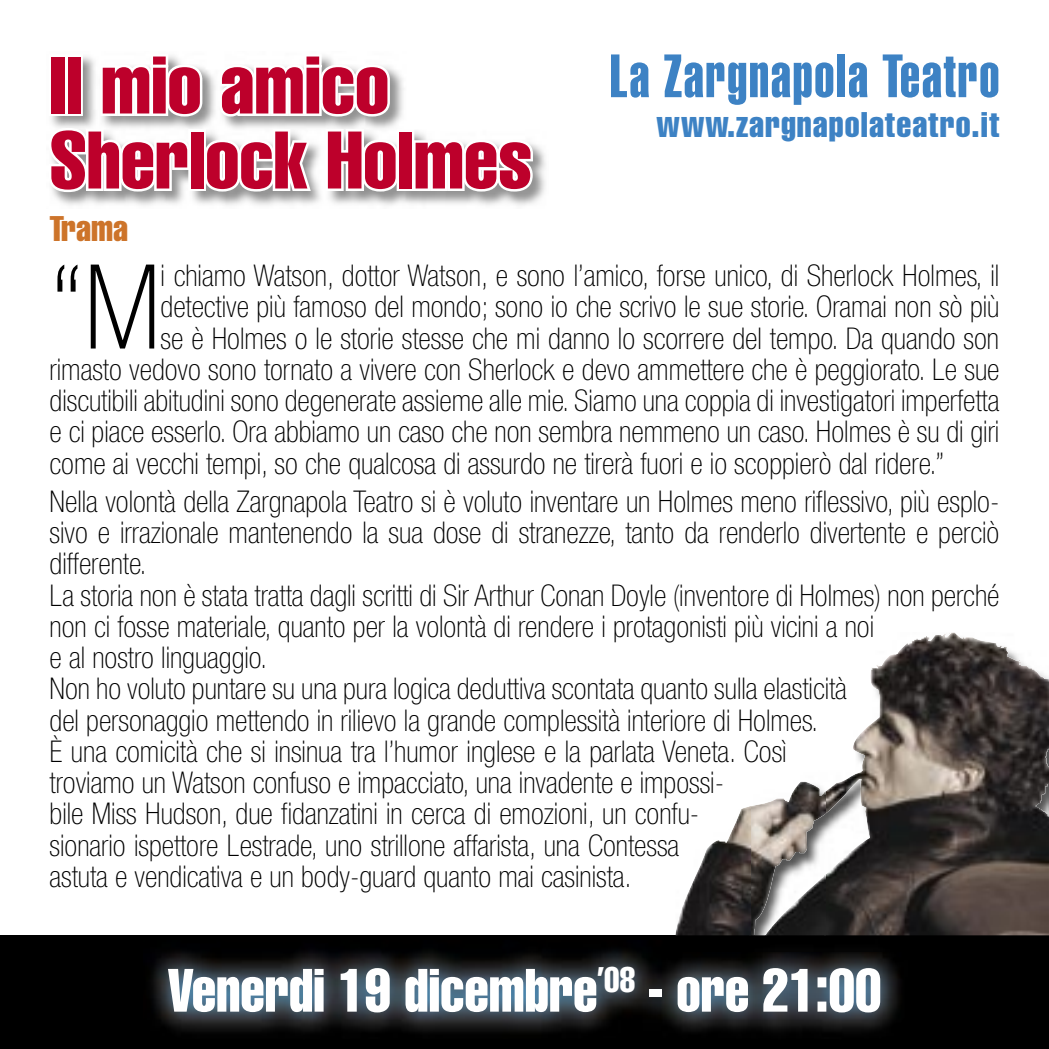
<style>
.page{position:relative;width:1049px;height:1049px;background:#fff}
.page>*{position:absolute;margin:0;border:0;box-sizing:border-box;transform-origin:0 0}
.t1{font:100 condensed 117.5px "Helvetica Neue";color:#000}
.t2{font:extra-condensed 80px/75px "Helvetica";color:#bd002b}
.t3{font:extra-condensed 60px "Helvetica";color:#fff;scale:.95 1}
.t4{font:60px "Helvetica Extra Compressed";letter-spacing:.03em;color:#3d82c4}
.t5{font:extra-condensed 35px "Helvetica";letter-spacing:.03em;color:#3d82c4}
.t6{font:extra-condensed 35px "Helvetica";color:#cd742a}
.t7{font:100 condensed 30px/31.2px "Helvetica Neue";color:#000}
</style>
<div class="page">
<div style="left:0;top:935px;width:1049px;height:114px;background:#000"></div>
<img style="left:825px;top:632px;width:224px;height:303px">
<img style="left:750px;top:781px;width:75px;height:154px">
<img style="left:675px;top:806px;width:75px;height:129px">
<img style="left:51px;top:56px;width:495px;height:150px">
<div style="left:49px;top:54px;width:18px;height:62px;border:5px solid #fff"></div>
<div style="left:65px;top:54px;width:18px;height:62px;border:5px solid #fff"></div>
<svg style="left:98px;top:55px;width:107px;height:64px"></svg>
<svg style="left:217px;top:56px;width:175px;height:63px"></svg>
<svg style="left:51px;top:125px;width:141px;height:70px"></svg>
<div style="left:188px;top:129px;width:18px;height:62px;border:5px solid #fff"></div>
<svg style="left:202px;top:127px;width:112px;height:67px"></svg>
<svg style="left:323px;top:127px;width:78px;height:67px"></svg>
<div style="left:397px;top:129px;width:17px;height:62px;border:5px solid #fff"></div>
<svg style="left:411px;top:137px;width:124px;height:57px"></svg>
<img style="left:152px;top:950px;width:748px;height:82px">
<img style="left:675px;top:950px;width:225px;height:1px">
<h3 class="t4" style="left:610px;top:40px;width:391px">La Zargnapola Teatro</h3>
<p class="t5" style="left:656px;top:103px;width:344px">www.zargnapolateatro.it</p>
<h2 class="t2" style="left:50px;top:46px;width:484px">Il mio amico<br>Sherlock Holmes</h2>
<p class="t6" style="left:50px;top:206px;width:80px">Trama</p>
<h1 class="t1" style="left:50px;top:241px;width:112px">“M</h1>
<p class="t7" style="left:161px;top:260px;width:840px">i chiamo Watson, dottor Watson, e sono l’amico, forse unico, di Sherlock Holmes, il</p>
<p class="t7" style="left:161px;top:291px;width:840px">detective più famoso del mondo; sono io che scrivo le sue storie. Oramai non sò più</p>
<p class="t7" style="left:161px;top:322px;width:840px">se è Holmes o le storie stesse che mi danno lo scorrere del tempo. Da quando son</p>
<p class="t7" style="left:50px;top:353px;width:951px">rimasto vedovo sono tornato a vivere con Sherlock e devo ammettere che è peggiorato. Le sue</p>
<p class="t7" style="left:50px;top:385px;width:951px">discutibili abitudini sono degenerate assieme alle mie. Siamo una coppia di investigatori imperfetta</p>
<p class="t7" style="left:50px;top:416px;width:951px">e ci piace esserlo. Ora abbiamo un caso che non sembra nemmeno un caso. Holmes è su di giri</p>
<p class="t7" style="left:50px;top:447px;width:896px">come ai vecchi tempi, so che qualcosa di assurdo ne tirerà fuori e io scoppierò dal ridere.”</p>
<p class="t7" style="left:50px;top:485px;width:951px">Nella volontà della Zargnapola Teatro si è voluto inventare un Holmes meno riflessivo, più esplo&shy;sivo e irrazionale mantenendo la sua dose di stranezze, tanto da renderlo divertente e perciò differente.<br>La storia non è stata tratta dagli scritti di Sir Arthur Conan Doyle (inventore di Holmes) non perché non ci fosse materiale, quanto per la volontà di rendere i protagonisti più vicini a noi<br>e al nostro linguaggio.<br>Non ho voluto puntare su una pura logica deduttiva scontata quanto sulla elasticità<br>del personaggio mettendo in rilievo la grande complessità interiore di Holmes.<br>È una comicità che si insinua tra l’humor inglese e la parlata Veneta. Così<br>troviamo un Watson confuso e impacciato, una invadente e impossi-<br>bile Miss Hudson, due fidanzatini in cerca di emozioni, un confu-<br>sionario ispettore Lestrade, uno strillone affarista, una Contessa<br>astuta e vendicativa e un body-guard quanto mai casinista.</p>
<h3 class="t3" style="left:167px;top:952px;width:753px">Venerdi 19 dicembre<sup>’08</sup> - ore 21:00</h3>
</div>
